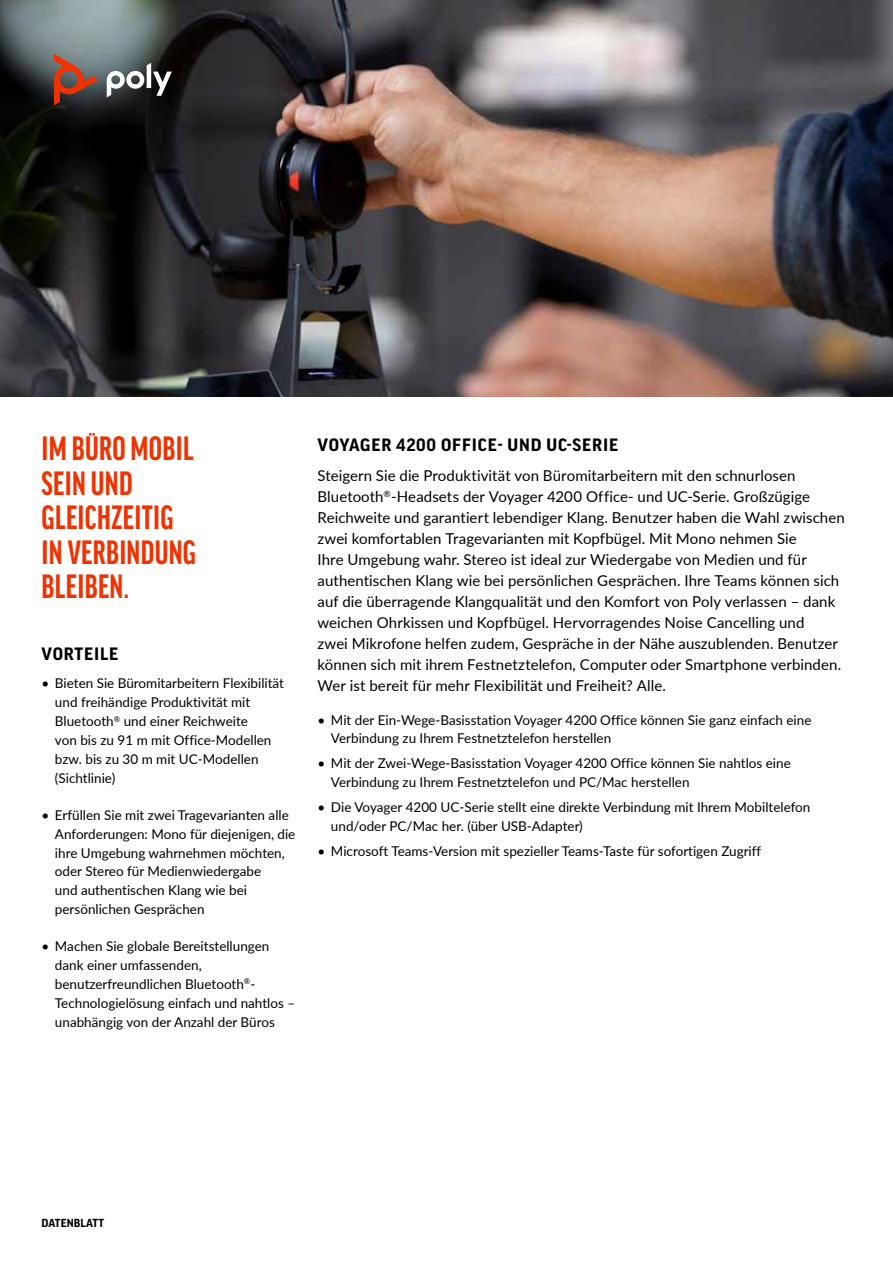
<style>
.page{position:relative;width:893px;height:1263px;background:#fff}
.page>*{position:absolute;margin:0;border:0;box-sizing:border-box;transform-origin:0 0}
.t1{font:700 extra-condensed 36px/34.5px "Good Headline Pro";letter-spacing:.01em;color:#ef3200}
.t2{font:700 17.25px "Good Pro";letter-spacing:.05em;color:#000}
.t3{font:15px/21px "Lato";letter-spacing:.005em;color:#000}
.t4{font:13.5px/18.9px "Lato";color:#000}
.t5{font:700 11.25px "Good Pro";letter-spacing:.01em;color:#000}
</style>
<div class="page">
<img style="left:0;top:0;width:893px;height:396px">
<svg style="left:107px;top:63px;width:65px;height:34px"></svg>
<svg style="left:54px;top:54px;width:44px;height:51px;background:#855042"></svg>
<h1 class="t1" style="left:42px;top:431px;width:156px">IM BÜRO MOBIL<br>SEIN UND<br>GLEICHZEITIG<br>IN VERBINDUNG<br>BLEIBEN.</h1>
<p class="t2" style="left:42px;top:644px;width:78px">VORTEILE</p>
<p class="t4" style="left:55px;top:673px;width:231px;text-indent:-13px">• Bieten Sie Büromitarbeitern Flexibilität und freihändige Produktivität mit<br>Bluetooth<sup>®</sup> und einer Reichweite<br>von bis zu 91 m mit Office-Modellen bzw. bis zu 30 m mit UC-Modellen (Sichtlinie)</p>
<p class="t4" style="left:55px;top:805px;width:242px;text-indent:-14px">• Erfüllen Sie mit zwei Tragevarianten alle Anforderungen: Mono für diejenigen, die ihre Umgebung wahrnehmen möchten, oder Stereo für Medienwiedergabe<br>und authentischen Klang wie bei persönlichen Gesprächen</p>
<p class="t4" style="left:55px;top:936px;width:242px;text-indent:-14px">• Machen Sie globale Bereitstellungen dank einer umfassenden, benutzerfreundlichen Bluetooth<sup>®</sup>- Technologielösung einfach und nahtlos – unabhängig von der Anzahl der Büros</p>
<p class="t2" style="left:318px;top:435px;width:302px">VOYAGER 4200 OFFICE- UND UC-SERIE</p>
<p class="t3" style="left:317px;top:464px;width:529px">Steigern Sie die Produktivität von Büromitarbeitern mit den schnurlosen Bluetooth<sup>®</sup>-Headsets der Voyager 4200 Office- und UC-Serie. Großzügige Reichweite und garantiert lebendiger Klang. Benutzer haben die Wahl zwischen zwei komfortablen Tragevarianten mit Kopfbügel. Mit Mono nehmen Sie<br>Ihre Umgebung wahr. Stereo ist ideal zur Wiedergabe von Medien und für authentischen Klang wie bei persönlichen Gesprächen. Ihre Teams können sich auf die überragende Klangqualität und den Komfort von Poly verlassen – dank weichen Ohrkissen und Kopfbügel. Hervorragendes Noise Cancelling und<br>zwei Mikrofone helfen zudem, Gespräche in der Nähe auszublenden. Benutzer können sich mit ihrem Festnetztelefon, Computer oder Smartphone verbinden.<br>Wer ist bereit für mehr Flexibilität und Freiheit? Alle.</p>
<p class="t4" style="left:331px;top:710px;width:482px;text-indent:-14px">• Mit der Ein-Wege-Basisstation Voyager 4200 Office können Sie ganz einfach eine<br>Verbindung zu Ihrem Festnetztelefon herstellen</p>
<p class="t4" style="left:331px;top:753px;width:461px;text-indent:-14px">• Mit der Zwei-Wege-Basisstation Voyager 4200 Office können Sie nahtlos eine<br>Verbindung zu Ihrem Festnetztelefon und PC/Mac herstellen</p>
<p class="t4" style="left:331px;top:797px;width:481px;text-indent:-14px">• Die Voyager 4200 UC-Serie stellt eine direkte Verbindung mit Ihrem Mobiltelefon und/oder PC/Mac her. (über USB-Adapter)</p>
<p class="t4" style="left:317px;top:841px;width:445px">• Microsoft Teams-Version mit spezieller Teams-Taste für sofortigen Zugriff</p>
<p class="t5" style="left:42px;top:1216px;width:64px">DATENBLATT</p>
</div>
